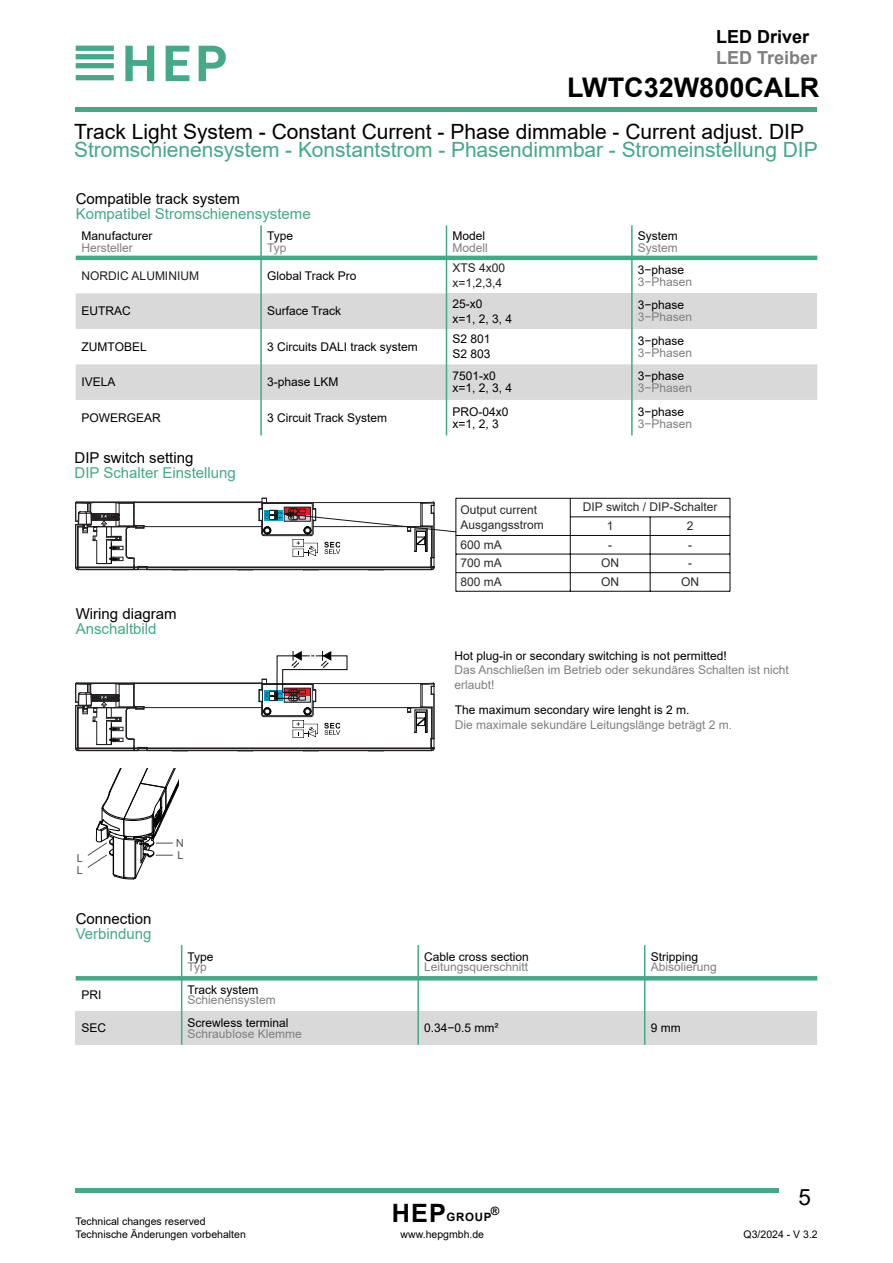
<style>
.page{position:relative;width:893px;height:1263px;background:#fff}
.page>*{position:absolute;margin:0;border:0;box-sizing:border-box;transform-origin:0 0}
.t1{font:700 27px "Arial";color:#000}
.t2{font:22.5px "Arial";color:#000}
.t3{font:21px "Arial";letter-spacing:-.005em;color:#43a988}
.t4{font:21px "Arial";color:#000}
.t5{font:700 18px "Arial";color:#7f7f7f}
.t6{font:700 18px "Arial";color:#000}
.t7{font:15px "Arial";color:#43a988}
.t8{font:15px "Arial";color:#000}
.t9{font:12px/15px "Arial";color:#000}
.t10{font:12px/14.4px "Arial";color:#7f7f7f}
.t11{font:12px/14.7px "Arial";color:#231f20}
.t12{font:700 11.55px "Arial";letter-spacing:.06em;color:#000}
.t13{font:10.8px "Arial";color:#4e4f51}
.t14{font:10.5px/12.6px "Arial";color:#000}
.s1{font-size:25.2px}
</style>
<div class="page">
<hr style="left:76px;top:108px;width:741px;height:4px;background:#43a988">
<hr style="left:76px;top:1189px;width:703px;height:4px;background:#43a988">
<svg style="left:76px;top:75px;width:38px;height:5px"></svg>
<svg style="left:76px;top:46px;width:38px;height:22px"></svg>
<svg style="left:125px;top:46px;width:29px;height:35px"></svg>
<svg style="left:166px;top:46px;width:23px;height:35px"></svg>
<svg style="left:199px;top:46px;width:27px;height:35px"></svg>
<svg style="left:88px;top:768px;width:91px;height:111px"></svg>
<hr style="left:313px;top:707px;width:108px;height:1px;background:#231f20">
<hr style="left:144px;top:707px;width:117px;height:1px;background:#231f20">
<hr style="left:313px;top:683px;width:108px;height:1px;background:#231f20">
<hr style="left:134px;top:683px;width:128px;height:1px;background:#231f20">
<hr style="left:147px;top:748px;width:284px;height:1px;background:#231f20">
<hr style="left:188px;top:750px;width:50px;height:1px;background:#231f20">
<hr style="left:253px;top:750px;width:50px;height:1px;background:#231f20">
<hr style="left:318px;top:750px;width:51px;height:1px;background:#231f20">
<hr style="left:383px;top:750px;width:49px;height:1px;background:#231f20">
<svg style="left:238px;top:750px;width:16px;height:2px"></svg>
<svg style="left:303px;top:750px;width:16px;height:2px"></svg>
<svg style="left:368px;top:750px;width:16px;height:2px"></svg>
<svg style="left:407px;top:683px;width:28px;height:68px"></svg>
<svg style="left:75px;top:683px;width:113px;height:69px"></svg>
<svg style="left:259px;top:651px;width:89px;height:87px"></svg>
<hr style="left:456px;top:498px;width:1px;height:93px;background:#000">
<hr style="left:730px;top:498px;width:1px;height:93px;background:#000">
<hr style="left:570px;top:498px;width:1px;height:93px;background:#000">
<hr style="left:650px;top:517px;width:1px;height:74px;background:#000">
<hr style="left:456px;top:498px;width:274px;height:1px;background:#000">
<hr style="left:570px;top:517px;width:160px;height:1px;background:#000">
<hr style="left:456px;top:535px;width:274px;height:1px;background:#000">
<hr style="left:456px;top:554px;width:274px;height:1px;background:#000">
<hr style="left:456px;top:572px;width:274px;height:1px;background:#000">
<hr style="left:456px;top:591px;width:274px;height:1px;background:#000">
<hr style="left:144px;top:526px;width:117px;height:1px;background:#231f20">
<hr style="left:134px;top:502px;width:128px;height:1px;background:#231f20">
<hr style="left:147px;top:567px;width:284px;height:1px;background:#231f20">
<hr style="left:188px;top:569px;width:50px;height:1px;background:#231f20">
<svg style="left:75px;top:502px;width:113px;height:69px"></svg>
<svg style="left:238px;top:498px;width:218px;height:73px"></svg>
<div style="left:76px;top:1011px;width:741px;height:34px;background:#d9d9d9"></div>
<hr style="left:181px;top:945px;width:1px;height:100px;background:#43a988">
<hr style="left:417px;top:945px;width:2px;height:100px;background:#43a988">
<hr style="left:644px;top:945px;width:1px;height:100px;background:#43a988">
<hr style="left:76px;top:976px;width:741px;height:4px;background:#43a988">
<svg style="left:76px;top:293px;width:741px;height:107px;fill:#d9d9d9"></svg>
<div style="left:446px;top:293px;width:371px;height:36px;background:#d9d9d9"></div>
<hr style="left:260px;top:225px;width:2px;height:210px;background:#43a988">
<hr style="left:446px;top:225px;width:1px;height:210px;background:#43a988">
<hr style="left:631px;top:225px;width:2px;height:210px;background:#43a988">
<hr style="left:76px;top:256px;width:741px;height:4px;background:#43a988">
<h3 class="t6" style="left:716px;top:30px;width:95px">LED Driver</h3>
<h3 class="t5" style="left:716px;top:51px;width:103px">LED Treiber</h3>
<h1 class="t1" style="left:567px;top:77px;width:254px">LWTC32W800CALR</h1>
<h3 class="t4" style="left:74px;top:124px;width:731px">Track Light System - Constant Current - Phase dimmable - Current adjust. DIP</h3>
<h3 class="t3" style="left:74px;top:142px;width:745px">Stromschienensystem - Konstantstrom - Phasendimmbar - Stromeinstellung DIP</h3>
<p class="t8" style="left:76px;top:193px;width:166px">Compatible track system</p>
<p class="t7" style="left:76px;top:208px;width:237px">Kompatibel Stromschienensysteme</p>
<p class="t9" style="left:82px;top:229px;width:72px">Manufacturer</p>
<p class="t10" style="left:82px;top:242px;width:53px">Hersteller</p>
<p class="t9" style="left:267px;top:229px;width:28px">Type</p>
<p class="t10" style="left:267px;top:242px;width:21px">Typ</p>
<p class="t9" style="left:452px;top:229px;width:34px">Model</p>
<p class="t10" style="left:452px;top:242px;width:37px">Modell</p>
<p class="t9" style="left:638px;top:229px;width:42px">System</p>
<p class="t10" style="left:638px;top:242px;width:42px">System</p>
<p class="t11" style="left:82px;top:269px;width:119px">NORDIC ALUMINIUM</p>
<p class="t9" style="left:267px;top:269px;width:91px">Global Track Pro</p>
<p class="t11" style="left:452px;top:262px;width:54px">XTS 4x00 x=1,2,3,4</p>
<p class="t9" style="left:638px;top:263px;width:48px">3−phase</p>
<p class="t10" style="left:638px;top:276px;width:56px">3−Phasen</p>
<p class="t9" style="left:82px;top:305px;width:51px">EUTRAC</p>
<p class="t9" style="left:267px;top:305px;width:76px">Surface Track</p>
<p class="t9" style="left:452px;top:297px;width:61px">25-x0<br>x=1, 2, 3, 4</p>
<p class="t9" style="left:638px;top:299px;width:48px">3−phase</p>
<p class="t10" style="left:638px;top:311px;width:56px">3−Phasen</p>
<p class="t9" style="left:82px;top:340px;width:67px">ZUMTOBEL</p>
<p class="t9" style="left:267px;top:340px;width:152px">3 Circuits DALI track system</p>
<p class="t9" style="left:452px;top:333px;width:40px">S2 801<br>S2 803</p>
<p class="t9" style="left:638px;top:334px;width:48px">3−phase</p>
<p class="t10" style="left:638px;top:347px;width:56px">3−Phasen</p>
<p class="t9" style="left:82px;top:376px;width:36px">IVELA</p>
<p class="t9" style="left:267px;top:376px;width:73px">3-phase LKM</p>
<p class="t9" style="left:452px;top:371px;width:61px;line-height:12px">7501-x0 x=1, 2, 3, 4</p>
<p class="t9" style="left:638px;top:370px;width:48px">3−phase</p>
<p class="t10" style="left:638px;top:382px;width:56px">3−Phasen</p>
<p class="t9" style="left:82px;top:411px;width:81px">POWERGEAR</p>
<p class="t9" style="left:267px;top:411px;width:122px">3 Circuit Track System</p>
<p class="t9" style="left:452px;top:407px;width:58px;line-height:12px">PRO-04x0 x=1, 2, 3</p>
<p class="t9" style="left:638px;top:405px;width:48px">3−phase</p>
<p class="t10" style="left:638px;top:418px;width:56px">3−Phasen</p>
<p class="t8" style="left:75px;top:452px;width:120px">DIP switch setting</p>
<p class="t7" style="left:75px;top:467px;width:163px">DIP Schalter Einstellung</p>
<p class="t8" style="left:76px;top:608px;width:102px">Wiring diagram</p>
<p class="t7" style="left:76px;top:623px;width:82px">Anschaltbild</p>
<p class="t13" style="left:184px;top:846px;width:9px;rotate:-180deg">N</p>
<p class="t13" style="left:77px;top:854px;width:8px">L</p>
<p class="t13" style="left:177px;top:851px;width:8px">L</p>
<p class="t13" style="left:77px;top:866px;width:8px">L</p>
<p class="t8" style="left:76px;top:913px;width:77px">Connection</p>
<p class="t7" style="left:76px;top:928px;width:77px">Verbindung</p>
<p class="t9" style="left:188px;top:950px;width:28px">Type</p>
<p class="t10" style="left:188px;top:961px;width:21px">Typ</p>
<p class="t9" style="left:82px;top:988px;width:22px">PRI</p>
<p class="t9" style="left:188px;top:983px;width:72px">Track system</p>
<p class="t10" style="left:188px;top:994px;width:90px">Schienensystem</p>
<p class="t9" style="left:82px;top:1022px;width:26px">SEC</p>
<p class="t9" style="left:188px;top:1016px;width:102px">Screwless terminal</p>
<p class="t10" style="left:188px;top:1027px;width:116px">Schraublose Klemme</p>
<p class="t14" style="left:75px;top:1216px;width:172px">Technical changes reserved<br>Technische Änderungen vorbehalten</p>
<p class="t11" style="left:460px;top:503px;width:85px">Output current<br>Ausgangsstrom</p>
<p class="t11" style="left:607px;top:499px;width:112px;line-height:18.6px;text-indent:-24px">DIP switch / DIP-Schalter<br>1</p>
<p class="t11" style="left:687px;top:520px;width:8px">2</p>
<p class="t11" style="left:460px;top:538px;width:43px">600 mA</p>
<p class="t11" style="left:608px;top:538px;width:5px">-</p>
<p class="t11" style="left:688px;top:538px;width:5px">-</p>
<p class="t11" style="left:460px;top:557px;width:43px">700 mA</p>
<p class="t11" style="left:601px;top:557px;width:19px">ON</p>
<p class="t11" style="left:688px;top:557px;width:5px">-</p>
<p class="t11" style="left:460px;top:575px;width:43px">800 mA</p>
<p class="t11" style="left:601px;top:575px;width:19px">ON</p>
<p class="t11" style="left:681px;top:575px;width:19px">ON</p>
<p class="t9" style="left:455px;top:649px;width:274px">Hot plug-in or secondary switching is not permitted!</p>
<p class="t10" style="left:455px;top:664px;width:336px">Das Anschließen im Betrieb oder sekundäres Schalten ist nicht erlaubt!</p>
<p class="t9" style="left:455px;top:704px;width:236px">The maximum secondary wire lenght is 2 m.</p>
<p class="t10" style="left:455px;top:718px;width:279px">Die maximale sekundäre Leitungslänge beträgt 2 m.</p>
<p class="t9" style="left:424px;top:950px;width:106px">Cable cross section</p>
<p class="t10" style="left:424px;top:961px;width:106px">Leitungsquerschnitt</p>
<p class="t9" style="left:651px;top:950px;width:49px">Stripping</p>
<p class="t10" style="left:651px;top:961px;width:68px">Abisolierung</p>
<p class="t9" style="left:424px;top:1022px;width:76px">0.34−0.5 mm²</p>
<p class="t9" style="left:651px;top:1022px;width:32px">9 mm</p>
<p class="t12" style="left:392px;top:1212px;width:101px"><span class="s1">HEP</span>GROUP</p>
<p class="t12" style="left:491px;top:1206px;width:10px">®</p>
<p class="t14" style="left:401px;top:1229px;width:85px">www.hepgmbh.de</p>
<h2 class="t2" style="left:798px;top:1188px;width:14px">5</h2>
<p class="t14" style="left:744px;top:1229px;width:76px">Q3/2024 - V 3.2</p>
</div>
